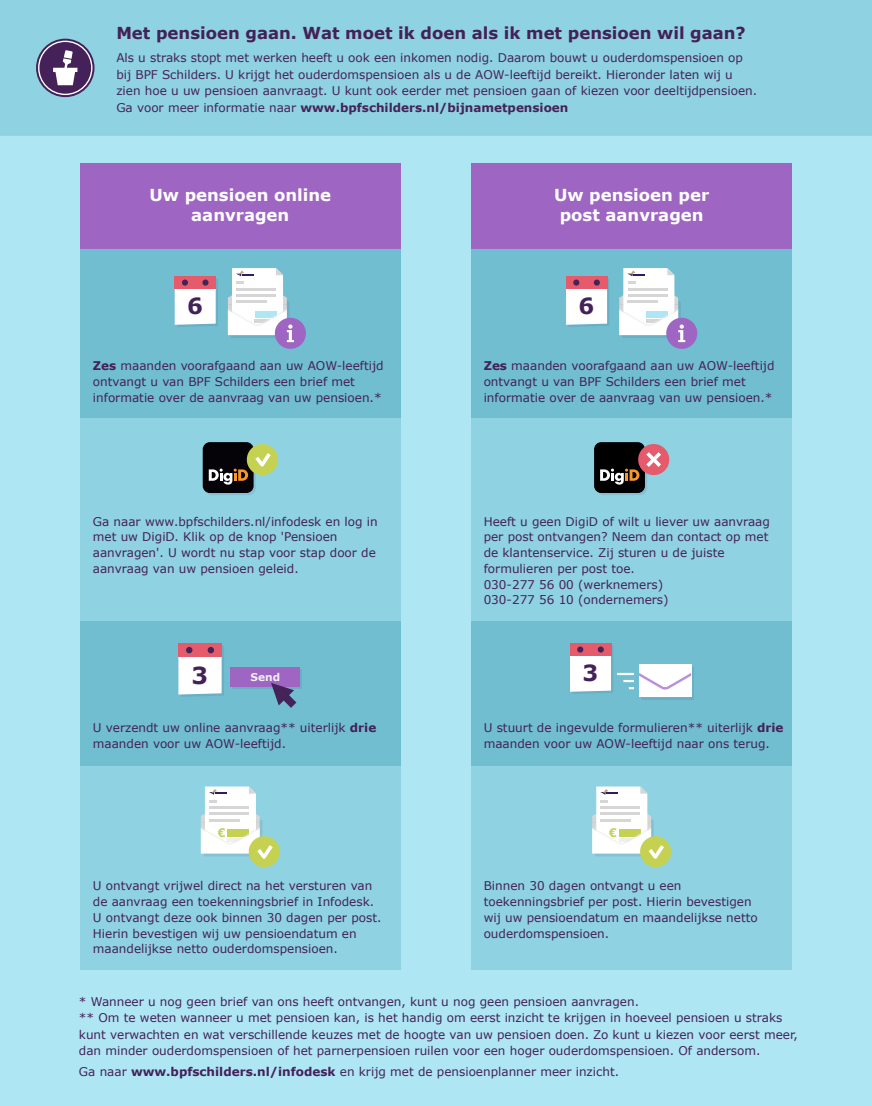
<style>
.page{position:relative;width:872px;height:1106px;background:#fff}
.page>*{position:absolute;margin:0;border:0;box-sizing:border-box;transform-origin:0 0}
.t1{font:700 23.4px "Verdana";color:#442158}
.t2{font:700 22.2px "Verdana";color:#442158}
.t3{font:700 16.5px "Verdana";color:#442158}
.t4{font:700 16.5px/19.8px "Verdana";color:#fff;text-align:center}
.t5{font:12px/15.8px "Verdana";color:#442158}
.t6{font:12px/16.5px "Verdana";color:#442359}
.t7{font:700 11.85px "Verdana";color:#c5d151}
.t8{font:700 10.65px "Verdana";color:#efefef}
.s1{font-weight:700}
</style>
<div class="page">
<div style="left:0;top:0;width:872px;height:1105px;background:#afe6f4"></div>
<div style="left:80px;top:163px;width:321px;height:87px;background:#9e65c3"></div>
<div style="left:80px;top:250px;width:321px;height:168px;background:#71bed0"></div>
<div style="left:80px;top:418px;width:321px;height:203px;background:#8fd2e2"></div>
<div style="left:80px;top:621px;width:321px;height:145px;background:#71bed0"></div>
<div style="left:80px;top:766px;width:321px;height:203px;background:#8fd2e2"></div>
<div style="left:471px;top:163px;width:321px;height:87px;background:#9e65c3"></div>
<div style="left:471px;top:250px;width:321px;height:168px;background:#71bed0"></div>
<div style="left:471px;top:418px;width:321px;height:203px;background:#8fd2e2"></div>
<div style="left:471px;top:621px;width:321px;height:145px;background:#71bed0"></div>
<div style="left:471px;top:766px;width:321px;height:203px;background:#8fd2e2"></div>
<div style="left:0;top:0;width:872px;height:136px;background:#8fd2e2"></div>
<svg style="left:36px;top:39px;width:58px;height:58px;fill:#442158"></svg>
<div style="left:38px;top:41px;width:54px;height:54px;border:1px solid #fff;border-radius:50%"></div>
<svg style="left:53px;top:68px;width:24px;height:4px"></svg>
<svg style="left:55px;top:50px;width:20px;height:35px"></svg>
<svg style="left:619px;top:268px;width:79px;height:81px"></svg>
<svg style="left:566px;top:278px;width:43px;height:49px"></svg>
<div style="left:566px;top:276px;width:41px;height:13px;background:#e55b6b"></div>
<div style="left:573px;top:279px;width:6px;height:7px;background:#442359;border-radius:50%"></div>
<div style="left:594px;top:279px;width:6px;height:7px;background:#442359;border-radius:50%"></div>
<svg style="left:228px;top:268px;width:78px;height:81px"></svg>
<svg style="left:175px;top:279px;width:43px;height:48px"></svg>
<div style="left:175px;top:276px;width:41px;height:13px;background:#e55b6b"></div>
<div style="left:182px;top:279px;width:6px;height:7px;background:#442359;border-radius:50%"></div>
<div style="left:202px;top:279px;width:6px;height:7px;background:#442359;border-radius:50%"></div>
<svg style="left:596px;top:444px;width:51px;height:51px"></svg>
<div style="left:594px;top:442px;width:51px;height:51px;background:#000;border-radius:7px"></div>
<svg style="left:600px;top:442px;width:70px;height:42px"></svg>
<div style="left:203px;top:442px;width:51px;height:51px;background:#000;border-radius:7px"></div>
<svg style="left:205px;top:444px;width:51px;height:51px"></svg>
<svg style="left:209px;top:442px;width:69px;height:42px"></svg>
<svg style="left:641px;top:666px;width:52px;height:33px"></svg>
<div style="left:639px;top:664px;width:52px;height:33px;background:#fff"></div>
<div style="left:570px;top:643px;width:41px;height:13px;background:#e55b6b"></div>
<svg style="left:570px;top:645px;width:121px;height:49px"></svg>
<div style="left:597px;top:646px;width:7px;height:6px;background:#442359;border-radius:50%"></div>
<svg style="left:233px;top:669px;width:69px;height:19px"></svg>
<div style="left:231px;top:667px;width:69px;height:19px;background:#9e65c3"></div>
<div style="left:178px;top:643px;width:44px;height:14px;background:#e55b6b"></div>
<svg style="left:178px;top:646px;width:46px;height:51px"></svg>
<svg style="left:271px;top:683px;width:25px;height:25px"></svg>
<svg style="left:592px;top:786px;width:80px;height:82px"></svg>
<svg style="left:201px;top:786px;width:79px;height:82px"></svg>
<h3 class="t3" style="left:116px;top:22px;width:631px">Met pensioen gaan. Wat moet ik doen als ik met pensioen wil gaan?</h3>
<p class="t6" style="left:116px;top:49px;width:642px">Als u straks stopt met werken heeft u ook een inkomen nodig. Daarom bouwt u ouderdomspensioen op bij BPF Schilders. U krijgt het ouderdomspensioen als u de AOW-leeftijd bereikt. Hieronder laten wij u zien hoe u uw pensioen aanvraagt. U kunt ook eerder met pensioen gaan of kiezen voor deeltijdpensioen.<br>Ga voor meer informatie naar <span class="s1">www.bpfschilders.nl/bijnametpensioen</span></p>
<h3 class="t4" style="left:149px;top:184px;width:183px">Uw pensioen online aanvragen</h3>
<h3 class="t4" style="left:554px;top:184px;width:157px">Uw pensioen per post aanvragen</h3>
<h2 class="t2" style="left:187px;top:290px;width:17px">6</h2>
<p class="t5" style="left:93px;top:358px;width:292px"><span class="s1">Zes</span> maanden voorafgaand aan uw AOW-leeftijd ontvangt u van BPF Schilders een brief met informatie over de aanvraag van uw pensioen.*</p>
<p class="t5" style="left:93px;top:513px;width:286px">Ga naar www.bpfschilders.nl/infodesk en log in met uw DigiD. Klik op de knop 'Pensioen aanvragen'. U wordt nu stap voor stap door de aanvraag van uw pensioen geleid.</p>
<h2 class="t2" style="left:578px;top:290px;width:17px">6</h2>
<p class="t5" style="left:484px;top:358px;width:292px"><span class="s1">Zes</span> maanden voorafgaand aan uw AOW-leeftijd ontvangt u van BPF Schilders een brief met informatie over de aanvraag van uw pensioen.*</p>
<p class="t5" style="left:484px;top:513px;width:288px">Heeft u geen DigiD of wilt u liever uw aanvraag per post ontvangen? Neem dan contact op met de klantenservice. Zij sturen u de juiste formulieren per post toe.<br>030-277 56 00 (werknemers)<br>030-277 56 10 (ondernemers)</p>
<h1 class="t1" style="left:192px;top:658px;width:18px">3</h1>
<p class="t8" style="left:250px;top:669px;width:31px">Send</p>
<h2 class="t2" style="left:582px;top:657px;width:17px">3</h2>
<p class="t5" style="left:93px;top:720px;width:285px">U verzendt uw online aanvraag** uiterlijk <span class="s1">drie </span>maanden voor uw AOW-leeftijd.</p>
<p class="t5" style="left:484px;top:720px;width:301px">U stuurt de ingevulde formulieren** uiterlijk <span class="s1">drie </span>maanden voor uw AOW-leeftijd naar ons terug.</p>
<p class="t7" style="left:218px;top:824px;width:9px">€</p>
<p class="t7" style="left:609px;top:824px;width:9px">€</p>
<p class="t5" style="left:93px;top:878px;width:290px">U ontvangt vrijwel direct na het versturen van de aanvraag een toekenningsbrief in Infodesk.<br>U ontvangt deze ook binnen 30 dagen per post.<br>Hierin bevestigen wij uw pensioendatum en maandelijkse netto ouderdomspensioen.</p>
<p class="t5" style="left:484px;top:878px;width:276px">Binnen 30 dagen ontvangt u een toekenningsbrief per post. Hierin bevestigen wij uw pensioendatum en maandelijkse netto ouderdomspensioen.</p>
<p class="t5" style="left:79px;top:993px;width:720px;line-height:16.5px">* Wanneer u nog geen brief van ons heeft ontvangen, kunt u nog geen pensioen aanvragen.<br>** Om te weten wanneer u met pensioen kan, is het handig om eerst inzicht te krijgen in hoeveel pensioen u straks kunt verwachten en wat verschillende keuzes met de hoogte van uw pensioen doen. Zo kunt u kiezen voor eerst meer, dan minder ouderdomspensioen of het parnerpensioen ruilen voor een hoger ouderdomspensioen. Of andersom.</p>
<p class="t5" style="left:79px;top:1064px;width:542px">Ga naar <span class="s1">www.bpfschilders.nl/infodesk</span> en krijg met de pensioenplanner meer inzicht.</p>
</div>
